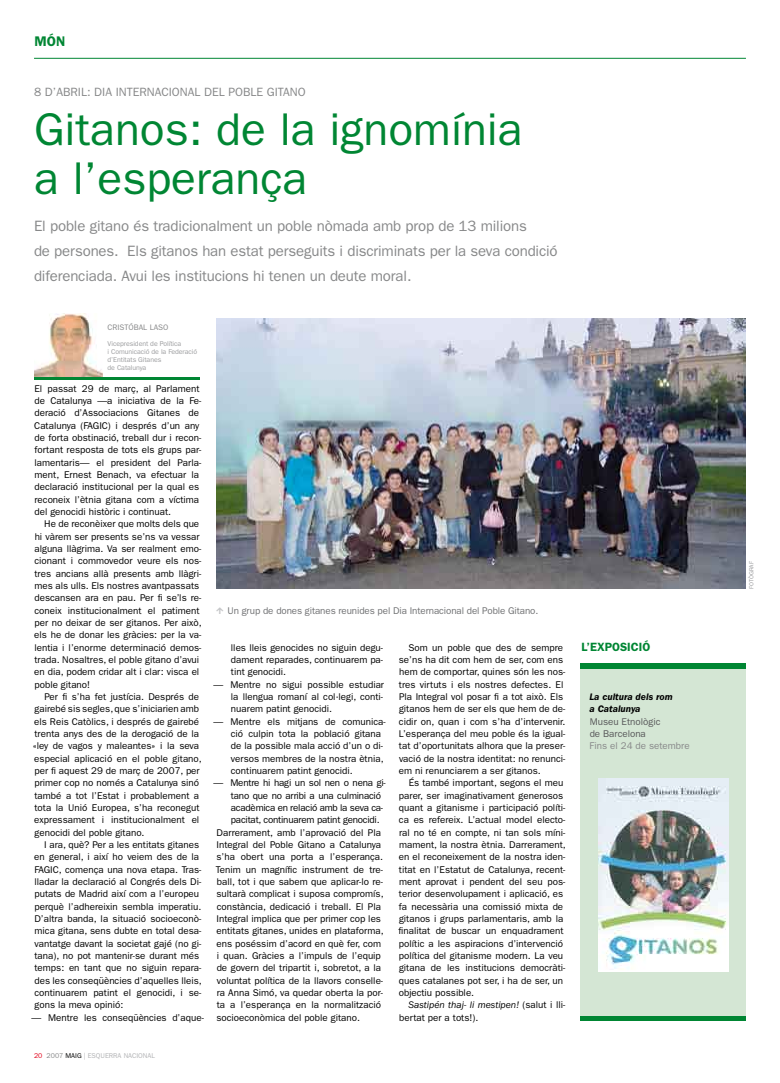
<style>
.page{position:relative;width:780px;height:1083px;background:#fff}
.page>*{position:absolute;margin:0;border:0;box-sizing:border-box;transform-origin:0 0}
.t1{font:46px/49.3px "ITC Franklin Gothic Std";color:#008633}
.t2{font:15px/24.7px "ITC Franklin Gothic Std";letter-spacing:-.01em;color:#878889}
.t3{font:600 14px "ITC Franklin Gothic Std";color:#008633}
.t4{font:12px "ITC Franklin Gothic Std";color:#878889}
.t5{font:600 12px "ITC Franklin Gothic Std";color:#008633}
.t6{font:9.8px/12.3px "ITC Franklin Gothic Std";color:#000}
.t7{font:9.8px "ITC Franklin Gothic Std";letter-spacing:-.02em;color:#000}
.t8{font:9.8px "ITC Franklin Gothic Std";letter-spacing:-.01em;color:#707173}
.t9{font:italic 600 9.8px/12.3px "ITC Franklin Gothic Std";color:#000}
.t10{font:9.8px/12.3px "ITC Franklin Gothic Std";color:#58585a}
.t11{font:9.8px "ITC Franklin Gothic Std";color:#878889}
.t12{font:8px "ITC Franklin Gothic Std";color:#878889}
.t13{font:7px/8px "ITC Franklin Gothic Std";letter-spacing:-.01em;color:#9c9d9f}
.t14{font:7px "ITC Franklin Gothic Std";color:#b1b2b4}
.t15{font:6px "ITC Franklin Gothic Std";color:#9c9d9f}
.s1{font-style:italic}
.s2{color:#e2001a}
.s3{color:#878889}
.s4{color:#000}
</style>
<div class="page">
<div style="left:580px;top:663px;width:166px;height:357px;background:#d4e6d4"></div>
<img style="left:598px;top:778px;width:131px;height:193px">
<img style="left:34px;top:314px;width:69px;height:63px">
<img style="left:216px;top:318px;width:530px;height:271px">
<hr style="left:34px;top:58px;width:712px;height:1px;background:#008633">
<hr style="left:34px;top:377px;width:166px;height:2px;background:#008633">
<div style="left:580px;top:663px;width:166px;height:6px;background:#008633"></div>
<hr style="left:580px;top:1016px;width:166px;height:4px;background:#008633">
<h3 class="t3" style="left:34px;top:33px;width:32px">MÓN</h3>
<p class="t4" style="left:34px;top:85px;width:30px">8 d’abril</p>
<p class="t4" style="left:87px;top:85px;width:14px">: dia</p>
<p class="t4" style="left:116px;top:85px;width:8px">internacional</p>
<p class="t4" style="left:204px;top:85px;width:8px">del</p>
<p class="t4" style="left:228px;top:85px;width:8px">poble</p>
<p class="t4" style="left:267px;top:85px;width:8px">gitano</p>
<h1 class="t1" style="left:34px;top:105px;width:490px">Gitanos: de la ignomínia a l’esperança</h1>
<h2 class="t2" style="left:34px;top:214px;width:525px">El poble gitano és tradicionalment un poble nòmada amb prop de 13 milions<br>de persones. Els gitanos han estat perseguits i discriminats per la seva condició diferenciada. Avui les institucions hi tenen un deute moral.</h2>
<p class="t12" style="left:108px;top:323px;width:62px">CRISTÓBAL LASO</p>
<p class="t13" style="left:108px;top:340px;width:91px">Vicepresident de Política<br>i Comunicació de la Federació d’Entitats Gitanes<br>de Catalunya</p>
<p class="t6" style="left:34px;top:382px;width:168px">El passat 29 de març, al Parlament de Catalunya —a iniciativa de la Fe&shy;deració d’Associacions Gitanes de Catalunya (FAGIC) i després d’un any de forta obstinació, treball dur i recon&shy;fortant resposta de tots els grups par&shy;lamentaris— el president del Parla&shy;ment, Ernest Benach, va efectuar la declaració institucional per la qual es reconeix l’ètnia gitana com a víctima del genocidi històric i continuat.</p>
<p class="t6" style="left:34px;top:518px;width:169px;text-indent:10px">He de reconèixer que molts dels que hi vàrem ser presents se’ns va vessar alguna llàgrima. Va ser realment emo&shy;cionant i commovedor veure els nos&shy;tres ancians allà presents amb llàgri&shy;mes als ulls. Els nostres avantpassats descansen ara en pau. Per fi se’ls re&shy;coneix institucionalment el patiment per no deixar de ser gitanos. Per això, els he de donar les gràcies: per la va&shy;lentia i l’enorme determinació demos&shy;trada. Nosaltres, el poble gitano d’avui en dia, podem cridar alt i clar: visca el poble gitano!</p>
<p class="t6" style="left:33px;top:690px;width:170px;text-indent:12px">Per fi s’ha fet justícia. Després de gairebé sis segles, que s’iniciarien amb els Reis Catòlics, i després de gairebé trenta anys des de la derogació de la «ley de vagos y maleantes» i la seva especial aplicació en el poble gitano, per fi aquest 29 de març de 2007, per primer cop no només a Catalunya sinó també a tot l’Estat i probablement a tota la Unió Europea, s’ha reconegut expressament i institucionalment el genocidi del poble gitano.</p>
<p class="t6" style="left:34px;top:838px;width:169px;text-indent:10px">I ara, què? Per a les entitats gitanes en general, i així ho veiem des de la FAGIC, comença una nova etapa. Tras&shy;lladar la declaració al Congrés dels Di&shy;putats de Madrid així com a l’europeu perquè l’adhereixin sembla imperatiu.<br>D’altra banda, la situació socioeconò&shy;mica gitana, sens dubte en total desa&shy;vantatge davant la societat gajé (no gi&shy;tana), no pot mantenir-se durant més temps: en tant que no siguin repara&shy;des les conseqüències d’aquelles lleis, continuarem patint el genocidi, i se&shy;gons la meva opinió:</p>
<p class="t6" style="left:31px;top:1011px;width:174px">— Mentre les conseqüències d’aque-</p>
<p class="t8" style="left:227px;top:605px;width:312px">Un grup de dones gitanes reunides pel Dia Internacional del Poble Gitano.</p>
<p class="t6" style="left:231px;top:641px;width:154px;text-align:justify">lles lleis genocides no siguin degu&shy;dament reparades, continuarem pa&shy;tint genocidi.</p>
<p class="t6" style="left:231px;top:678px;width:155px;text-align:justify;text-indent:-17px">— Mentre no sigui possible estudiar la llengua romaní al col·legi, conti&shy;nuarem patint genocidi.</p>
<p class="t6" style="left:231px;top:715px;width:156px;text-indent:-17px">— Mentre els mitjans de comunica&shy;ció culpin tota la població gitana de la possible mala acció d’un o di&shy;versos membres de la nostra ètnia, continuarem patint genocidi.</p>
<p class="t7" style="left:214px;top:777px;width:173px">— Mentre hi hagi un sol nen o nena gi-</p>
<p class="t7" style="left:231px;top:790px;width:152px">tano que no arribi a una culminació</p>
<p class="t7" style="left:231px;top:802px;width:154px">acadèmica en relació amb la seva ca-</p>
<p class="t7" style="left:231px;top:814px;width:150px">pacitat, continuarem patint genocidi.</p>
<p class="t6" style="left:217px;top:826px;width:166px">Darrerament, amb l’aprovació del Pla</p>
<p class="t6" style="left:216px;top:838px;width:166px">Integral del Poble Gitano a Catalunya</p>
<p class="t6" style="left:216px;top:851px;width:168px">s’ha obert una porta a l’esperança.</p>
<p class="t6" style="left:216px;top:863px;width:169px">Tenim un magnífic instrument de tre-</p>
<p class="t6" style="left:217px;top:875px;width:168px">ball, tot i que sabem que aplicar-lo re-</p>
<p class="t6" style="left:216px;top:888px;width:169px">sultarà complicat i suposa compromís,</p>
<p class="t6" style="left:217px;top:900px;width:166px">constància, dedicació i treball. El Pla</p>
<p class="t6" style="left:216px;top:912px;width:166px">Integral implica que per primer cop les</p>
<p class="t6" style="left:216px;top:925px;width:169px">entitats gitanes, unides en plataforma,</p>
<p class="t6" style="left:216px;top:937px;width:166px">ens poséssim d’acord en què fer, com</p>
<p class="t6" style="left:217px;top:949px;width:166px">i quan. Gràcies a l’impuls de l’equip</p>
<p class="t6" style="left:217px;top:962px;width:166px">de govern del tripartit i, sobretot, a la</p>
<p class="t6" style="left:217px;top:974px;width:168px">voluntat política de la llavors conselle-</p>
<p class="t6" style="left:217px;top:986px;width:168px">ra Anna Simó, va quedar oberta la por-</p>
<p class="t6" style="left:217px;top:999px;width:166px">ta a l’esperança en la normalització</p>
<p class="t6" style="left:216px;top:1011px;width:145px">socioeconòmica del poble gitano.</p>
<p class="t6" style="left:398px;top:641px;width:168px;text-indent:10px">Som un poble que des de sempre se’ns ha dit com hem de ser, com ens hem de comportar, quines són les nos&shy;tres virtuts i els nostres defectes. El Pla Integral vol posar fi a tot això. Els gitanos hem de ser els que hem de de&shy;cidir on, quan i com s’ha d’intervenir.<br>L’esperança del meu poble és la igual&shy;tat d’oportunitats alhora que la preser&shy;vació de la nostra identitat: no renunci&shy;em ni renunciarem a ser gitanos.</p>
<p class="t6" style="left:398px;top:777px;width:169px;text-indent:10px">És també important, segons el meu parer, ser imaginativament generosos quant a gitanisme i participació políti&shy;ca es refereix. L’actual model electo&shy;ral no té en compte, ni tan sols míni&shy;mament, la nostra ètnia. Darrerament, en el reconeixement de la nostra iden&shy;titat en l’Estatut de Catalunya, recent&shy;ment aprovat i pendent del seu pos&shy;terior desenvolupament i aplicació, es fa necessària una comissió mixta de gitanos i grups parlamentaris, amb la finalitat de buscar un enquadrament polític a les aspiracions d’intervenció política del gitanisme modern. La veu gitana de les institucions democràti&shy;ques catalanes pot ser, i ha de ser, un objectiu possible.</p>
<p class="t6" style="left:399px;top:999px;width:168px;text-indent:9px"><span class="s1">Sastipén thaj- li mestipen!</span> (salut i lli&shy;bertat per a tots!).</p>
<p class="t14" style="left:34px;top:1051px;width:122px"><span class="s2">20</span> <span class="s3">2007</span> <span class="s4">MAIG</span> | ESQUERRA NACIONAL</p>
<p class="t5" style="left:581px;top:639px;width:70px">L’EXPOSICIÓ</p>
<p class="t9" style="left:589px;top:691px;width:85px">La cultura dels rom a Catalunya</p>
<p class="t10" style="left:589px;top:715px;width:72px">Museu Etnològic de Barcelona</p>
<p class="t11" style="left:589px;top:740px;width:102px">Fins el 24 de setembre</p>
<p class="t15" style="left:747px;top:589px;width:29px;rotate:-90deg">fotògraf</p>
</div>
